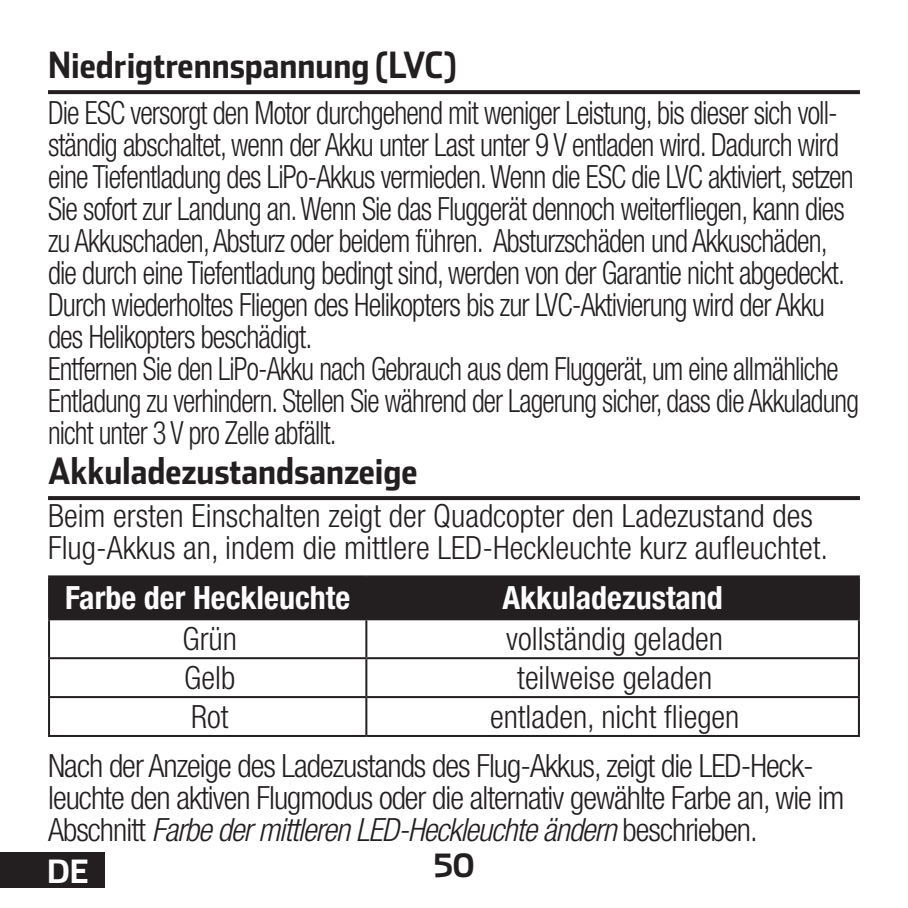
<style>
.page{position:relative;width:908px;height:908px;background:#fff}
.page>*{position:absolute;margin:0;border:0;box-sizing:border-box;transform-origin:0 0}
.t1{font:700 36px "Stainless Cond";color:#231f20}
.t2{font:300 condensed 32px/32px "Helvetica Neue LT Std";letter-spacing:-.03em;color:#231f20;scale:.91 1}
.t3{font:300 condensed 32px/48.8px "Helvetica Neue LT Std";letter-spacing:-.03em;color:#231f20}
.t4{font:300 condensed 32px/32px "Helvetica Neue LT Std";color:#231f20}
.t5{font:700 condensed 32px "Helvetica Neue LT Std";color:#fff}
.t6{font:700 32px "Stainless";color:#fff}
.t7{font:700 32px "Stainless";color:#231f20}
.s1{font-style:italic}
</style>
<div class="page">
<div style="left:0;top:851px;width:105px;height:36px;background:#231f20"></div>
<svg style="left:48px;top:90px;width:811px;height:4px;background:#292626"></svg>
<svg style="left:48px;top:496px;width:811px;height:4px;background:#272324"></svg>
<div style="left:50px;top:577px;width:807px;height:41px;background:#231f20"></div>
<hr style="left:48px;top:575px;width:318px;height:2px;background:#231f20">
<hr style="left:48px;top:577px;width:2px;height:41px;background:#231f20">
<hr style="left:366px;top:575px;width:493px;height:2px;background:#231f20">
<hr style="left:365px;top:577px;width:2px;height:41px;background:#231f20">
<hr style="left:857px;top:577px;width:2px;height:41px;background:#231f20">
<hr style="left:48px;top:618px;width:318px;height:2px;background:#231f20">
<hr style="left:48px;top:620px;width:2px;height:37px;background:#231f20">
<hr style="left:366px;top:618px;width:493px;height:2px;background:#231f20">
<hr style="left:365px;top:620px;width:2px;height:37px;background:#231f20">
<hr style="left:857px;top:620px;width:2px;height:37px;background:#231f20">
<hr style="left:48px;top:657px;width:318px;height:2px;background:#231f20">
<hr style="left:48px;top:659px;width:2px;height:36px;background:#231f20">
<hr style="left:366px;top:657px;width:493px;height:2px;background:#231f20">
<hr style="left:365px;top:659px;width:2px;height:36px;background:#231f20">
<hr style="left:857px;top:659px;width:2px;height:36px;background:#231f20">
<hr style="left:48px;top:695px;width:318px;height:2px;background:#231f20">
<hr style="left:48px;top:697px;width:2px;height:37px;background:#231f20">
<hr style="left:366px;top:695px;width:493px;height:2px;background:#231f20">
<hr style="left:365px;top:697px;width:2px;height:37px;background:#231f20">
<hr style="left:857px;top:697px;width:2px;height:37px;background:#231f20">
<hr style="left:48px;top:734px;width:318px;height:2px;background:#231f20">
<hr style="left:366px;top:734px;width:493px;height:2px;background:#231f20">
<p class="t1" style="left:48px;top:43px;width:410px">Niedrigtrennspannung (LVC)</p>
<p class="t2" style="left:48px;top:96px;width:892px">Die ESC versorgt den Motor durchgehend mit weniger Leistung, bis dieser sich voll&shy;ständig abschaltet, wenn der Akku unter Last unter 9 V entladen wird. Dadurch wird eine Tiefentladung des LiPo-Akkus vermieden. Wenn die ESC die LVC aktiviert, setzen Sie sofort zur Landung an. Wenn Sie das Fluggerät dennoch weiterfliegen, kann dies zu Akkuschaden, Absturz oder beidem führen. Absturzschäden und Akkuschäden, die durch eine Tiefentladung bedingt sind, werden von der Garantie nicht abgedeckt.<br>Durch wiederholtes Fliegen des Helikopters bis zur LVC-Aktivierung wird der Akku des Helikopters beschädigt.<br>Entfernen Sie den LiPo-Akku nach Gebrauch aus dem Fluggerät, um eine allmähliche Entladung zu verhindern. Stellen Sie während der Lagerung sicher, dass die Akkuladung nicht unter 3 V pro Zelle abfällt.</p>
<p class="t1" style="left:48px;top:449px;width:371px">Akkuladezustandsanzeige</p>
<p class="t4" style="left:48px;top:499px;width:781px">Beim ersten Einschalten zeigt der Quadcopter den Ladezustand des<br>Flug-Akkus an, indem die mittlere LED-Heckleuchte kurz aufleuchtet.</p>
<p class="t5" style="left:65px;top:578px;width:286px">Farbe der Heckleuchte</p>
<p class="t5" style="left:502px;top:578px;width:222px">Akkuladezustand</p>
<p class="t3" style="left:182px;top:614px;width:56px">Grün</p>
<p class="t4" style="left:506px;top:622px;width:218px">vollständig geladen</p>
<p class="t3" style="left:184px;top:652px;width:52px">Gelb</p>
<p class="t4" style="left:517px;top:661px;width:196px">teilweise geladen</p>
<p class="t3" style="left:191px;top:691px;width:39px">Rot</p>
<p class="t3" style="left:48px;top:691px;width:766px;text-indent:442px">entladen, nicht fliegen<br>Nach der Anzeige des Ladezustands des Flug-Akkus, zeigt die LED-Heck-</p>
<p class="t3" style="left:48px;top:781px;width:797px;line-height:32px">leuchte den aktiven Flugmodus oder die alternativ gewählte Farbe an, wie im<br>Abschnitt <span class="s1">Farbe der mittleren LED-Heckleuchte ändern</span> beschrieben.</p>
<p class="t6" style="left:47px;top:850px;width:43px">DE</p>
<p class="t7" style="left:433px;top:845px;width:43px">50</p>
</div>
